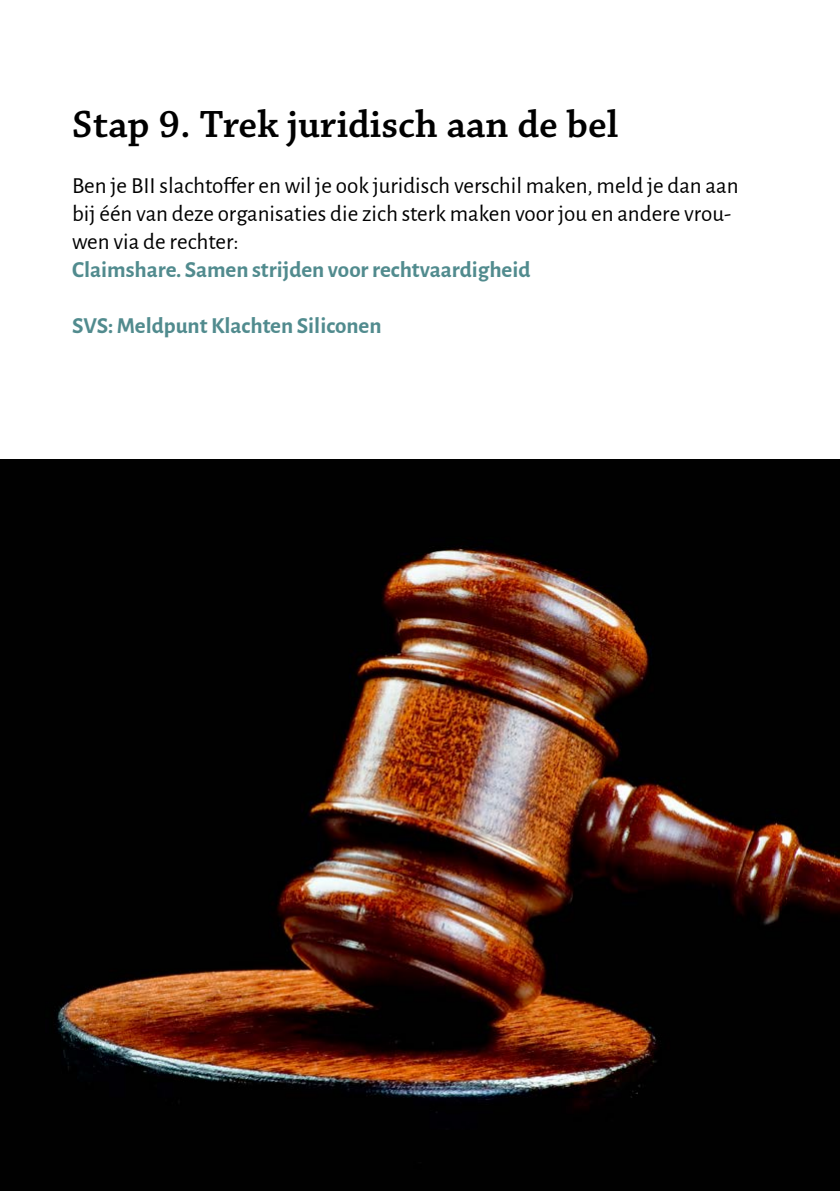
<style>
.page{position:relative;width:840px;height:1191px;background:#fff}
.page>*{position:absolute;margin:0;border:0;box-sizing:border-box;transform-origin:0 0}
.t1{font:600 40px "Chaparral Pro";color:#000}
.t2{font:23px/28px "Alegreya Sans";color:#000}
.t3{font:700 23px "Alegreya Sans";color:#518b8e}
</style>
<div class="page">
<img style="left:0;top:459px;width:839px;height:732px">
<h1 class="t1" style="left:72px;top:102px;width:547px">Stap 9. Trek juridisch aan de bel</h1>
<p class="t2" style="left:72px;top:171px;width:667px">Ben je BII slachtoffer en wil je ook juridisch verschil maken, meld je dan aan bij één van deze organisaties die zich sterk maken voor jou en andere vrou&shy;wen via de rechter:</p>
<p class="t3" style="left:72px;top:253px;width:460px">Claimshare. Samen strijden voor rechtvaardigheid</p>
<p class="t3" style="left:72px;top:309px;width:311px">SVS: Meldpunt Klachten Siliconen</p>
</div>
